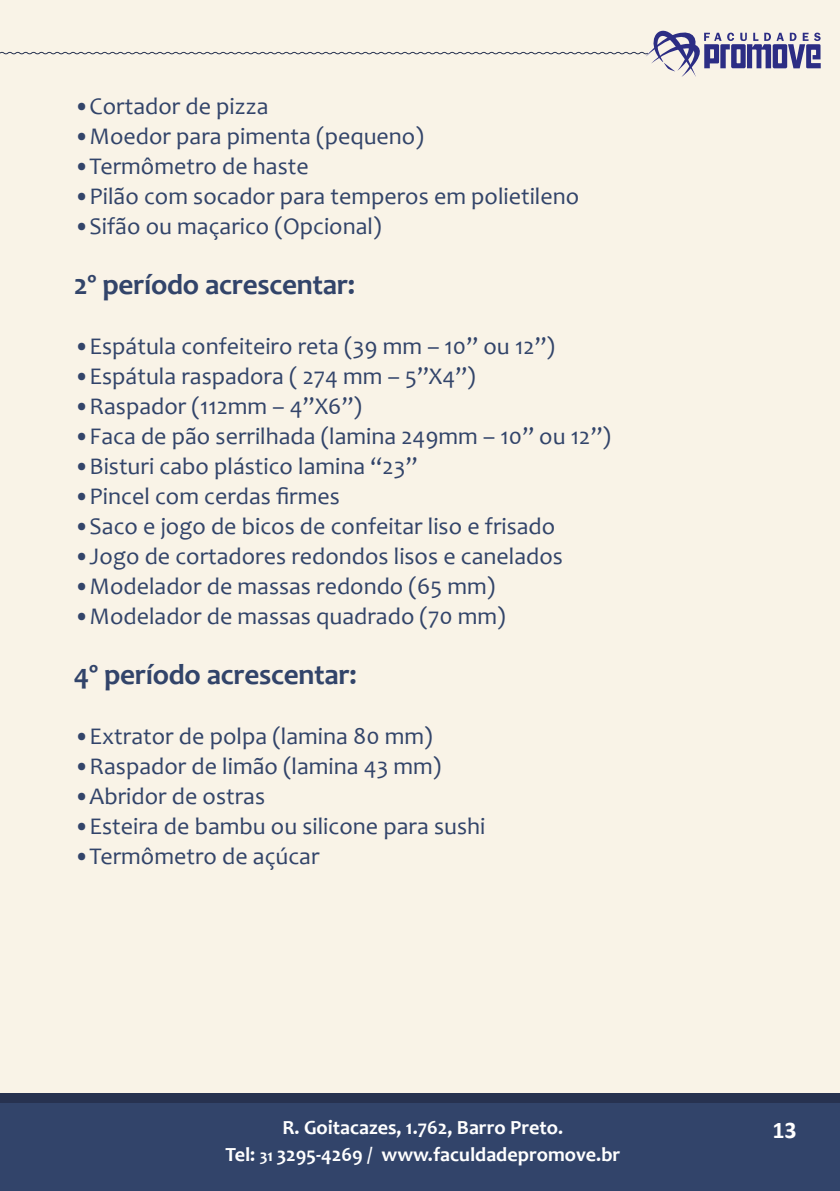
<style>
.page{position:relative;width:840px;height:1191px;background:#fff}
.page>*{position:absolute;margin:0;border:0;box-sizing:border-box;transform-origin:0 0}
.t1{font:700 29.2px "Candara";letter-spacing:-.01em;color:#32446a}
.t2{font:24px "Candara";color:#32446a}
.t3{font:700 24px "Calibri";color:#fff}
.t4{font:700 20.2px/27px "Candara";color:#fff;text-align:center}
.s1{font-size:16.6px}
</style>
<div class="page">
<div style="left:0;top:0;width:839px;height:1191px;background:#f9f3e7"></div>
<div style="left:0;top:1102px;width:839px;height:89px;background:#32446a"></div>
<div style="left:0;top:1093px;width:839px;height:9px;background:#273250"></div>
<svg style="left:0;top:30px;width:820px;height:47px"></svg>
<p class="t2" style="left:74px;top:91px;width:196px">•Cortador de pizza</p>
<p class="t2" style="left:74px;top:121px;width:351px">•Moedor para pimenta (pequeno)</p>
<p class="t2" style="left:74px;top:151px;width:236px">•Termômetro de haste</p>
<p class="t2" style="left:74px;top:181px;width:506px">•Pilão com socador para temperos em polietileno</p>
<p class="t2" style="left:74px;top:211px;width:309px">•Sifão ou maçarico (Opcional)</p>
<p class="t1" style="left:74px;top:267px;width:283px">2º período acrescentar:</p>
<p class="t2" style="left:74px;top:331px;width:482px">•Espátula confeiteiro reta (39 mm – 10” ou 12”)</p>
<p class="t2" style="left:74px;top:361px;width:403px">•Espátula raspadora ( 274 mm – 5”X4”)</p>
<p class="t2" style="left:74px;top:391px;width:289px">•Raspador (112mm – 4”X6”)</p>
<p class="t2" style="left:74px;top:421px;width:538px">•Faca de pão serrilhada (lamina 249mm – 10” ou 12”)</p>
<p class="t2" style="left:74px;top:451px;width:345px">•Bisturi cabo plástico lamina “23”</p>
<p class="t2" style="left:74px;top:481px;width:267px">•Pincel com cerdas firmes</p>
<p class="t2" style="left:74px;top:511px;width:482px">•Saco e jogo de bicos de confeitar liso e frisado</p>
<p class="t2" style="left:74px;top:541px;width:490px">•Jogo de cortadores redondos lisos e canelados</p>
<p class="t2" style="left:74px;top:571px;width:422px">•Modelador de massas redondo (65 mm)</p>
<p class="t2" style="left:74px;top:601px;width:433px">•Modelador de massas quadrado (70 mm)</p>
<p class="t1" style="left:74px;top:657px;width:284px">4º período acrescentar:</p>
<p class="t2" style="left:74px;top:721px;width:360px">•Extrator de polpa (lamina 80 mm)</p>
<p class="t2" style="left:74px;top:751px;width:369px">•Raspador de limão (lamina 43 mm)</p>
<p class="t2" style="left:74px;top:781px;width:193px">•Abridor de ostras</p>
<p class="t2" style="left:74px;top:811px;width:413px">•Esteira de bambu ou silicone para sushi</p>
<p class="t2" style="left:74px;top:841px;width:247px">•Termômetro de açúcar</p>
<p class="t4" style="left:225px;top:1113px;width:396px">R. Goitacazes, 1.762, Barro Preto.<br>Tel: <span class="s1">31</span> 3295-4269 / www.faculdadepromove.br</p>
<p class="t3" style="left:771px;top:1115px;width:26px">13</p>
</div>
